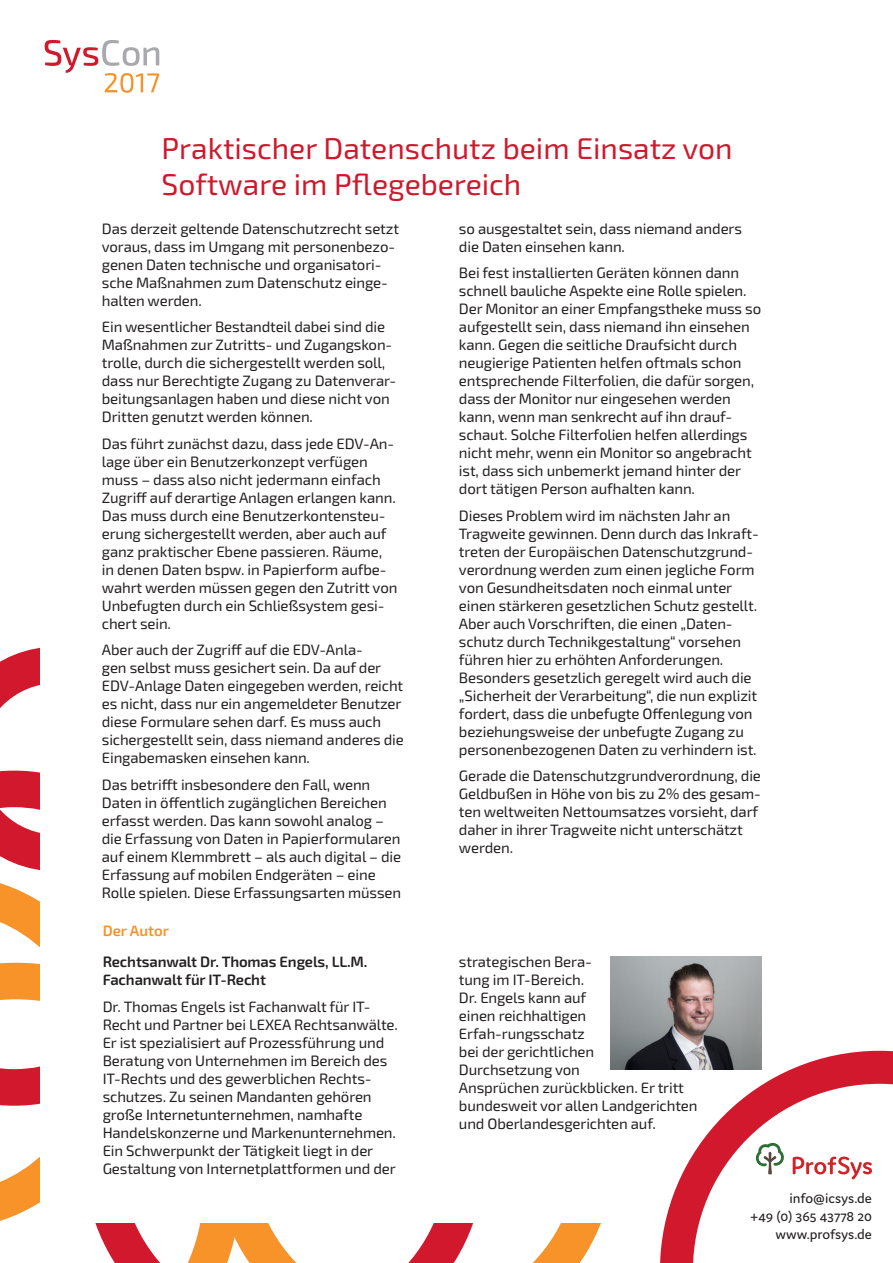
<style>
.page{position:relative;width:893px;height:1263px;background:#fff}
.page>*{position:absolute;margin:0;border:0;box-sizing:border-box;transform-origin:0 0}
.t1{font:30px/36px "Exo 2.0";color:#d0182c}
.t2{font:15px/18px "Exo 2.0";letter-spacing:-.01em;color:#231f20}
.t3{font:600 15px/18px "Exo 2.0";letter-spacing:-.01em;color:#231f20}
.t4{font:15px/18px "Domus";color:#231f20;text-align:right}
.t5{font:600 15px "Exo 2.0";color:#f79328}
</style>
<div class="page">
<svg style="left:532px;top:1223px;width:69px;height:40px;fill:#f79328"></svg>
<svg style="left:97px;top:1223px;width:376px;height:40px"></svg>
<svg style="left:0;top:883px;width:140px;height:346px"></svg>
<svg style="left:0;top:647px;width:40px;height:224px"></svg>
<svg style="left:45px;top:40px;width:115px;height:53px"></svg>
<div style="left:40px;top:328px;width:813px;height:894px;background:#fff"></div>
<svg style="left:660px;top:1051px;width:233px;height:212px"></svg>
<img style="left:611px;top:957px;width:150px;height:112px">
<h1 class="t1" style="left:162px;top:131px;width:573px">Praktischer Datenschutz beim Einsatz von<br>Software im Pflegebereich</h1>
<p class="t2" style="left:102px;top:220px;width:299px">Das derzeit geltende Datenschutzrecht setzt voraus, dass im Umgang mit personenbezo&shy;genen Daten technische und organisatori&shy;sche Maßnahmen zum Datenschutz einge&shy;halten werden.</p>
<p class="t2" style="left:102px;top:318px;width:296px">Ein wesentlicher Bestandteil dabei sind die Maßnahmen zur Zutritts- und Zugangskon&shy;trolle, durch die sichergestellt werden soll, dass nur Berechtigte Zugang zu Datenverar&shy;beitungsanlagen haben und diese nicht von Dritten genutzt werden können.</p>
<p class="t2" style="left:102px;top:435px;width:297px">Das führt zunächst dazu, dass jede EDV-An&shy;lage über ein Benutzerkonzept verfügen muss – dass also nicht jedermann einfach Zugriff auf derartige Anlagen erlangen kann.<br>Das muss durch eine Benutzerkontensteu&shy;erung sichergestellt werden, aber auch auf ganz praktischer Ebene passieren. Räume, in denen Daten bspw. in Papierform aufbe&shy;wahrt werden müssen gegen den Zutritt von Unbefugten durch ein Schließsystem gesi&shy;chert sein.</p>
<p class="t2" style="left:102px;top:641px;width:304px">Aber auch der Zugriff auf die EDV-Anla-<br>gen selbst muss gesichert sein. Da auf der EDV-Anlage Daten eingegeben werden, reicht es nicht, dass nur ein angemeldeter Benutzer diese Formulare sehen darf. Es muss auch sichergestellt sein, dass niemand anderes die Eingabemasken einsehen kann.</p>
<p class="t2" style="left:102px;top:776px;width:301px">Das betrifft insbesondere den Fall, wenn Daten in öffentlich zugänglichen Bereichen erfasst werden. Das kann sowohl analog – die Erfassung von Daten in Papierformularen auf einem Klemmbrett – als auch digital – die Erfassung auf mobilen Endgeräten – eine Rolle spielen. Diese Erfassungsarten müssen</p>
<p class="t2" style="left:459px;top:220px;width:285px">so ausgestaltet sein, dass niemand anders die Daten einsehen kann.</p>
<p class="t2" style="left:459px;top:264px;width:304px">Bei fest installierten Geräten können dann schnell bauliche Aspekte eine Rolle spielen.<br>Der Monitor an einer Empfangstheke muss so aufgestellt sein, dass niemand ihn einsehen kann. Gegen die seitliche Draufsicht durch neugierige Patienten helfen oftmals schon entsprechende Filterfolien, die dafür sorgen, dass der Monitor nur eingesehen werden kann, wenn man senkrecht auf ihn drauf&shy;schaut. Solche Filterfolien helfen allerdings nicht mehr, wenn ein Monitor so angebracht ist, dass sich unbemerkt jemand hinter der dort tätigen Person aufhalten kann.</p>
<p class="t2" style="left:459px;top:507px;width:301px">Dieses Problem wird im nächsten Jahr an Tragweite gewinnen. Denn durch das Inkraft&shy;treten der Europäischen Datenschutzgrund&shy;verordnung werden zum einen jegliche Form von Gesundheitsdaten noch einmal unter einen stärkeren gesetzlichen Schutz gestellt.<br>Aber auch Vorschriften, die einen „Daten&shy;schutz durch Technikgestaltung“ vorsehen führen hier zu erhöhten Anforderungen.<br>Besonders gesetzlich geregelt wird auch die „Sicherheit der Verarbeitung“, die nun explizit fordert, dass die unbefugte Offenlegung von beziehungsweise der unbefugte Zugang zu personenbezogenen Daten zu verhindern ist.</p>
<p class="t2" style="left:459px;top:767px;width:304px">Gerade die Datenschutzgrundverordnung, die Geldbußen in Höhe von bis zu 2% des gesam&shy;ten weltweiten Nettoumsatzes vorsieht, darf daher in ihrer Tragweite nicht unterschätzt werden.</p>
<p class="t5" style="left:103px;top:922px;width:68px">Der Autor</p>
<p class="t3" style="left:103px;top:953px;width:266px">Rechtsanwalt Dr. Thomas Engels, LL.M.<br>Fachanwalt für IT-Recht</p>
<p class="t2" style="left:103px;top:998px;width:297px">Dr. Thomas Engels ist Fachanwalt für IT-Recht und Partner bei LEXEA Rechtsanwälte.<br>Er ist spezialisiert auf Prozessführung und Beratung von Unternehmen im Bereich des IT-Rechts und des gewerblichen Rechts&shy;schutzes. Zu seinen Mandanten gehören große Internetunternehmen, namhafte Handelskonzerne und Markenunternehmen.<br>Ein Schwerpunkt der Tätigkeit liegt in der Gestaltung von Internetplattformen und der</p>
<p class="t2" style="left:459px;top:953px;width:240px">strategischen Bera-<br>tung im IT-Bereich.<br>Dr. Engels kann auf<br>einen reichhaltigen<br>Erfah-rungsschatz<br>bei der gerichtlichen<br>Durchsetzung von<br>Ansprüchen zurückblicken. Er tritt bundesweit vor allen Landgerichten und Oberlandesgerichten auf.</p>
<p class="t4" style="left:750px;top:1189px;width:123px">info@icsys.de<br>+49 (0) 365 43778 20 www.profsys.de</p>
</div>
